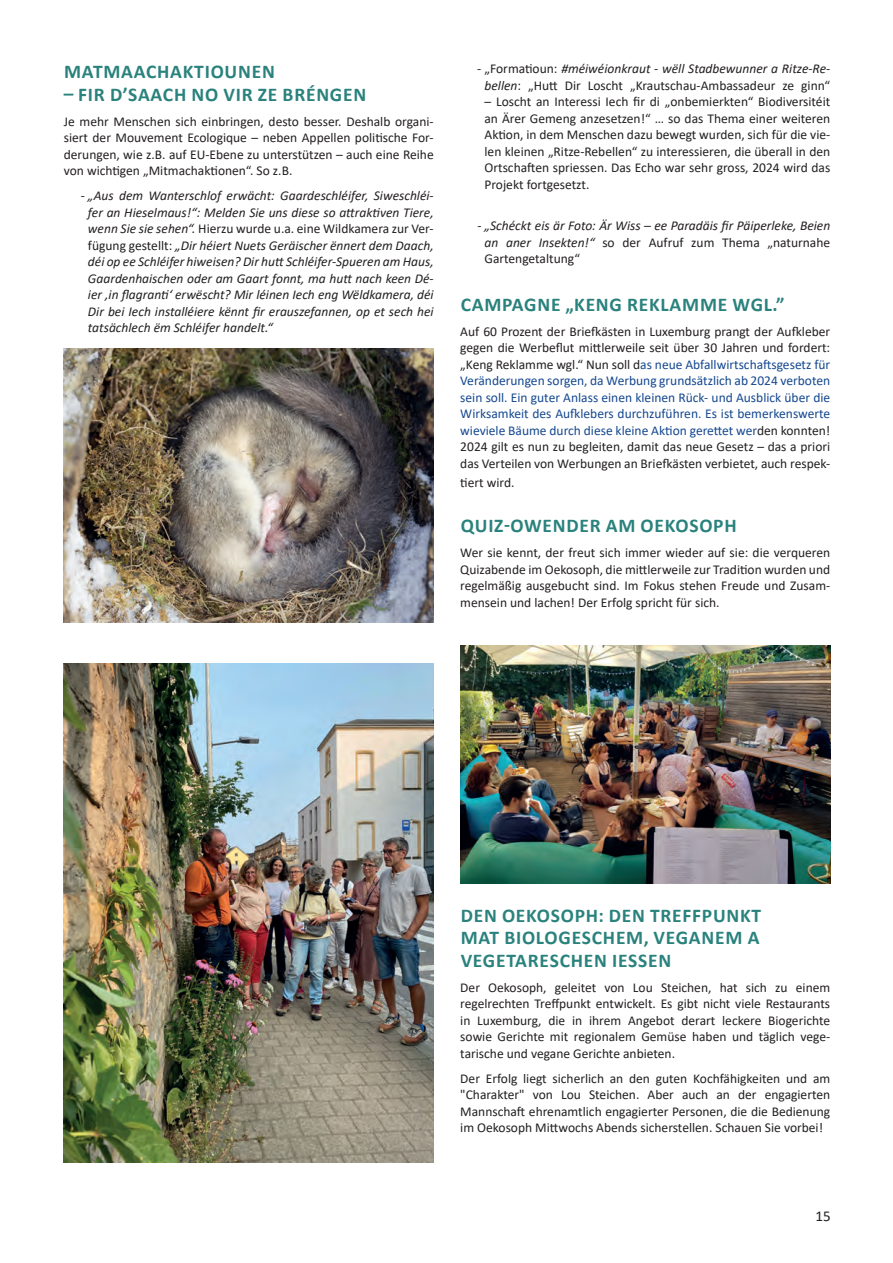
<style>
.page{position:relative;width:893px;height:1263px;background:#fff}
.page>*{position:absolute;margin:0;border:0;box-sizing:border-box;transform-origin:0 0}
.t1{font:700 19.5px/22.5px "Calibri";letter-spacing:.04em;color:#2a827d;text-align:justify}
.t2{font:15px "Calibri";color:#231f20}
.t3{font:13.5px/16.5px "Calibri";color:#231f20;text-align:justify}
.t4{font:italic 13.5px/16.5px "Calibri";color:#231f20;text-align:justify}
.s1{font-style:normal}
.s2{font-style:italic}
.s3{color:#154891}
</style>
<div class="page">
<img style="left:64px;top:664px;width:370px;height:498px">
<img style="left:64px;top:349px;width:370px;height:273px">
<img style="left:460px;top:646px;width:370px;height:238px">
<h1 class="t1" style="left:64px;top:60px;width:212px">MATMAACHAKTIOUNEN</h1>
<h1 class="t1" style="left:64px;top:83px;width:304px">– FIR D’SAACH NO VIR ZE BRÉNGEN</h1>
<p class="t3" style="left:64px;top:113px;width:371px">Je mehr Menschen sich einbringen, desto besser. Deshalb organi&shy;siert der Mouvement Ecologique – neben Appellen politische For&shy;derungen, wie z.B. auf EU-Ebene zu unterstützen – auch eine Reihe von wichtigen „Mitmachaktionen“. So z.B.</p>
<p class="t4" style="left:88px;top:187px;width:347px;text-indent:-7px"><span class="s1">-</span> „Aus dem Wanterschlof erwächt: Gaardeschléifer, Siweschléi&shy;fer an Hieselmaus!“: Melden Sie uns diese so attraktiven Tiere, wenn Sie sie sehen“. <span class="s1">Hierzu wurde u.a. eine Wildkamera zur Ver&shy;fügung gestellt:</span> „Dir héiert Nuets Geräischer ënnert dem Daach, déi op ee Schléifer hiweisen? Dir hutt Schléifer-Spueren am Haus, Gaardenhaischen oder am Gaart fonnt, ma hutt nach keen Dé&shy;ier ‚in flagranti‘ erwëscht? Mir léinen Iech eng Wëldkamera, déi Dir bei Iech installéiere kënnt fir erauszefannen, op et sech hei tatsächlech ëm Schléifer handelt.“</p>
<p class="t3" style="left:477px;top:60px;width:354px;text-align:center">- „Formatioun: <span class="s2">#méiwéionkraut - wëll Stadbewunner a Ritze-Re&shy;bellen</span>: „Hutt Dir Loscht „Krautschau-Ambassadeur ze ginn“</p>
<p class="t3" style="left:484px;top:93px;width:347px">– Loscht an Interessi Iech fir di „onbemierkten“ Biodiversitéit an Ärer Gemeng anzesetzen!“ … so das Thema einer weiteren Aktion, in dem Menschen dazu bewegt wurden, sich für die vie&shy;len kleinen „Ritze-Rebellen“ zu interessieren, die überall in den Ortschaften spriessen. Das Echo war sehr gross, 2024 wird das Projekt fortgesetzt.</p>
<p class="t4" style="left:484px;top:217px;width:347px;text-indent:-7px"><span class="s1">-</span> „Schéckt eis är Foto: Är Wiss – ee Paradäis fir Päiperleke, Beien an aner Insekten!“ <span class="s1">so der Aufruf zum Thema „naturnahe Gartengetaltung“</span></p>
<h1 class="t1" style="left:461px;top:293px;width:326px">CAMPAGNE „KENG REKLAMME WGL.”</h1>
<p class="t3" style="left:460px;top:323px;width:371px">Auf 60 Prozent der Briefkästen in Luxemburg prangt der Aufkleber gegen die Werbeflut mittlerweile seit über 30 Jahren und fordert: „Keng Reklamme wgl.“ Nun soll d<span class="s3">as neue Abfallwirtschaftsgesetz für Veränderungen sorgen, da Werbung grundsätzlich ab 2024 verboten sein soll. Ein guter Anlass einen kleinen Rück- und Ausblick über die Wirksamkeit des Aufklebers durchzuführen. Es ist bemerkenswerte wieviele Bäume durch diese kleine Aktion gerettet wer</span>den konnten!<br>2024 gilt es nun zu begleiten, damit das neue Gesetz – das a priori das Verteilen von Werbungen an Briefkästen verbietet, auch respek-</p>
<p class="t3" style="left:460px;top:474px;width:56px">tiert wird.</p>
<h1 class="t1" style="left:461px;top:514px;width:278px">QUIZ-OWENDER AM OEKOSOPH</h1>
<p class="t3" style="left:460px;top:544px;width:371px">Wer sie kennt, der freut sich immer wieder auf sie: die verqueren Quizabende im Oekosoph, die mittlerweile zur Tradition wurden und regelmäßig ausgebucht sind. Im Fokus stehen Freude und Zusam&shy;mensein und lachen! Der Erfolg spricht für sich.</p>
<h1 class="t1" style="left:461px;top:904px;width:302px">DEN OEKOSOPH: DEN TREFFPUNKT MAT BIOLOGESCHEM, VEGANEM A VEGETARESCHEN IESSEN</h1>
<p class="t3" style="left:460px;top:979px;width:371px">Der Oekosoph, geleitet von Lou Steichen, hat sich zu einem regelrechten Treffpunkt entwickelt. Es gibt nicht viele Restaurants in Luxemburg, die in ihrem Angebot derart leckere Biogerichte sowie Gerichte mit regionalem Gemüse haben und täglich vege&shy;tarische und vegane Gerichte anbieten.</p>
<p class="t3" style="left:460px;top:1070px;width:371px">Der Erfolg liegt sicherlich an den guten Kochfähigkeiten und am "Charakter" von Lou Steichen. Aber auch an der engagierten Mannschaft ehrenamtlich engagierter Personen, die die Bedienung im Oekosoph Mittwochs Abends sicherstellen. Schauen Sie vorbei!</p>
<p class="t2" style="left:815px;top:1206px;width:17px">15</p>
</div>
